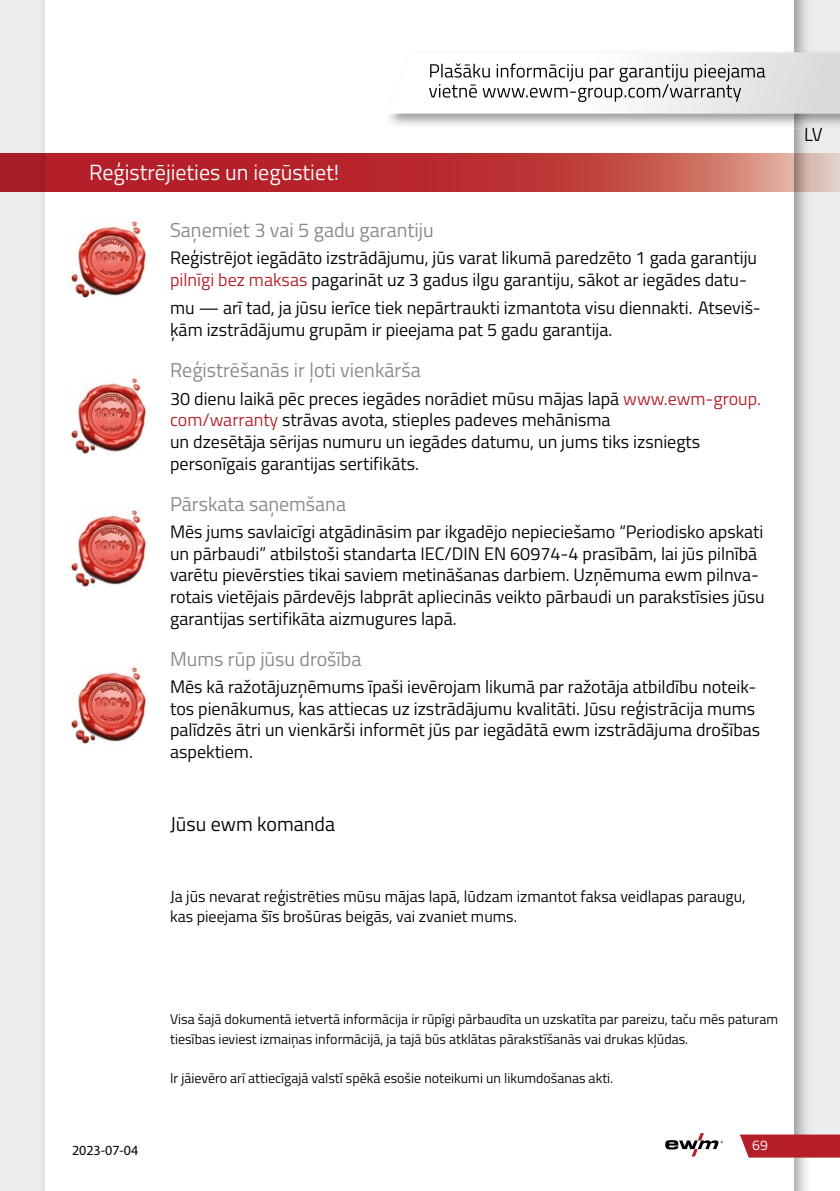
<style>
.page{position:relative;width:840px;height:1191px;background:#fff}
.page>*{position:absolute;margin:0;border:0;box-sizing:border-box;transform-origin:0 0}
.t1{font:22px "Titillium Text";color:#fff}
.t2{font:20px "Titillium Text";color:#878787}
.t3{font:20px "Titillium Text";color:#000}
.t4{font:18.4px "Titillium Text";color:#000}
.t5{font:18px/21.6px "Titillium Text";color:#000}
.t6{font:16px/19.2px "Titillium Text";color:#000}
.t7{font:14px/20px "Titillium Text";color:#000}
.t8{font:14px "Myriad Pro";color:#000}
.t9{font:14px "Titillium Text";color:#fff}
.t10{font:12px "Myriad Pro";color:#000}
.s1{color:#b61f29}
</style>
<div class="page">
<div style="left:0;top:0;width:45px;height:1191px;background:#ededed"></div>
<div style="left:793px;top:0;width:46px;height:1144px;background:#ededed"></div>
<img style="left:793px;top:0;width:18px;height:1191px">
<img style="left:38px;top:0;width:7px;height:1191px">
<svg style="left:740px;top:1134px;width:99px;height:23px;background:#ba2d36"></svg>
<svg style="left:665px;top:1133px;width:57px;height:23px"></svg>
<div style="left:811px;top:154px;width:28px;height:38px;background:linear-gradient(to right,#d9b9af,#e3d3cd)"></div>
<img style="left:793px;top:154px;width:18px;height:38px">
<div style="left:0;top:154px;width:38px;height:38px;background:#a81d25"></div>
<img style="left:38px;top:154px;width:7px;height:38px">
<svg style="left:45px;top:154px;width:748px;height:38px;background:#bd3a3b"></svg>
<svg style="left:805px;top:128px;width:16px;height:12px"></svg>
<svg style="left:389px;top:52px;width:450px;height:61px"></svg>
<img style="left:430px;top:64px;width:335px;height:18px">
<img style="left:429px;top:84px;width:311px;height:18px">
<img style="left:70px;top:374px;width:77px;height:80px">
<img style="left:70px;top:506px;width:77px;height:81px">
<img style="left:70px;top:663px;width:77px;height:81px">
<img style="left:70px;top:221px;width:77px;height:77px">
<p class="t1" style="left:89px;top:157px;width:251px">Reģistrējieties un iegūstiet!</p>
<p class="t2" style="left:170px;top:215px;width:265px">Saņemiet 3 vai 5 gadu garantiju</p>
<p class="t5" style="left:170px;top:246px;width:588px">Reģistrējot iegādāto izstrādājumu, jūs varat likumā paredzēto 1 gada garantiju <span class="s1">pilnīgi bez maksas</span> pagarināt uz 3 gadus ilgu garantiju, sākot ar iegādes datu-</p>
<p class="t5" style="left:170px;top:296px;width:592px">mu — arī tad, ja jūsu ierīce tiek nepārtraukti izmantota visu diennakti. Atseviš&shy;ķām izstrādājumu grupām ir pieejama pat 5 gadu garantija.</p>
<p class="t2" style="left:170px;top:356px;width:252px">Reģistrēšanās ir ļoti vienkārša</p>
<p class="t5" style="left:170px;top:387px;width:592px">30 dienu laikā pēc preces iegādes norādiet mūsu mājas lapā <span class="s1">www.ewm-group. com/warranty</span> strāvas avota, stieples padeves mehānisma<br>un dzesētāja sērijas numuru un iegādes datumu, un jums tiks izsniegts personīgais garantijas sertifikāts.</p>
<p class="t2" style="left:170px;top:489px;width:177px">Pārskata saņemšana</p>
<p class="t5" style="left:170px;top:520px;width:596px">Mēs jums savlaicīgi atgādināsim par ikgadējo nepieciešamo “Periodisko apskati un pārbaudi” atbilstoši standarta IEC/DIN EN 60974-4 prasībām, lai jūs pilnībā varētu pievērsties tikai saviem metināšanas darbiem. Uzņēmuma ewm pilnva&shy;rotais vietējais pārdevējs labprāt apliecinās veikto pārbaudi un parakstīsies jūsu garantijas sertifikāta aizmugures lapā.</p>
<p class="t2" style="left:170px;top:644px;width:193px">Mums rūp jūsu drošība</p>
<p class="t5" style="left:170px;top:675px;width:591px">Mēs kā ražotājuzņēmums īpaši ievērojam likumā par ražotāja atbildību noteik&shy;tos pienākumus, kas attiecas uz izstrādājumu kvalitāti. Jūsu reģistrācija mums palīdzēs ātri un vienkārši informēt jūs par iegādātā ewm izstrādājuma drošības aspektiem.</p>
<p class="t3" style="left:170px;top:809px;width:166px">Jūsu ewm komanda</p>
<p class="t6" style="left:170px;top:886px;width:576px">Ja jūs nevarat reģistrēties mūsu mājas lapā, lūdzam izmantot faksa veidlapas paraugu, kas pieejama šīs brošūras beigās, vai zvaniet mums.</p>
<p class="t4" style="left:803px;top:121px;width:20px">LV</p>
<p class="t8" style="left:72px;top:1142px;width:68px">2023-07-04</p>
<p class="t10" style="left:71px;top:1143px;width:58px">2025-01-10</p>
<p class="t7" style="left:170px;top:1008px;width:609px">Visa šajā dokumentā ietvertā informācija ir rūpīgi pārbaudīta un uzskatīta par pareizu, taču mēs paturam tiesības ieviest izmaiņas informācijā, ja tajā būs atklātas pārakstīšanās vai drukas kļūdas.</p>
<p class="t7" style="left:170px;top:1067px;width:444px">Ir jāievēro arī attiecīgajā valstī spēkā esošie noteikumi un likumdošanas akti.</p>
<p class="t9" style="left:751px;top:1134px;width:17px">69</p>
</div>
